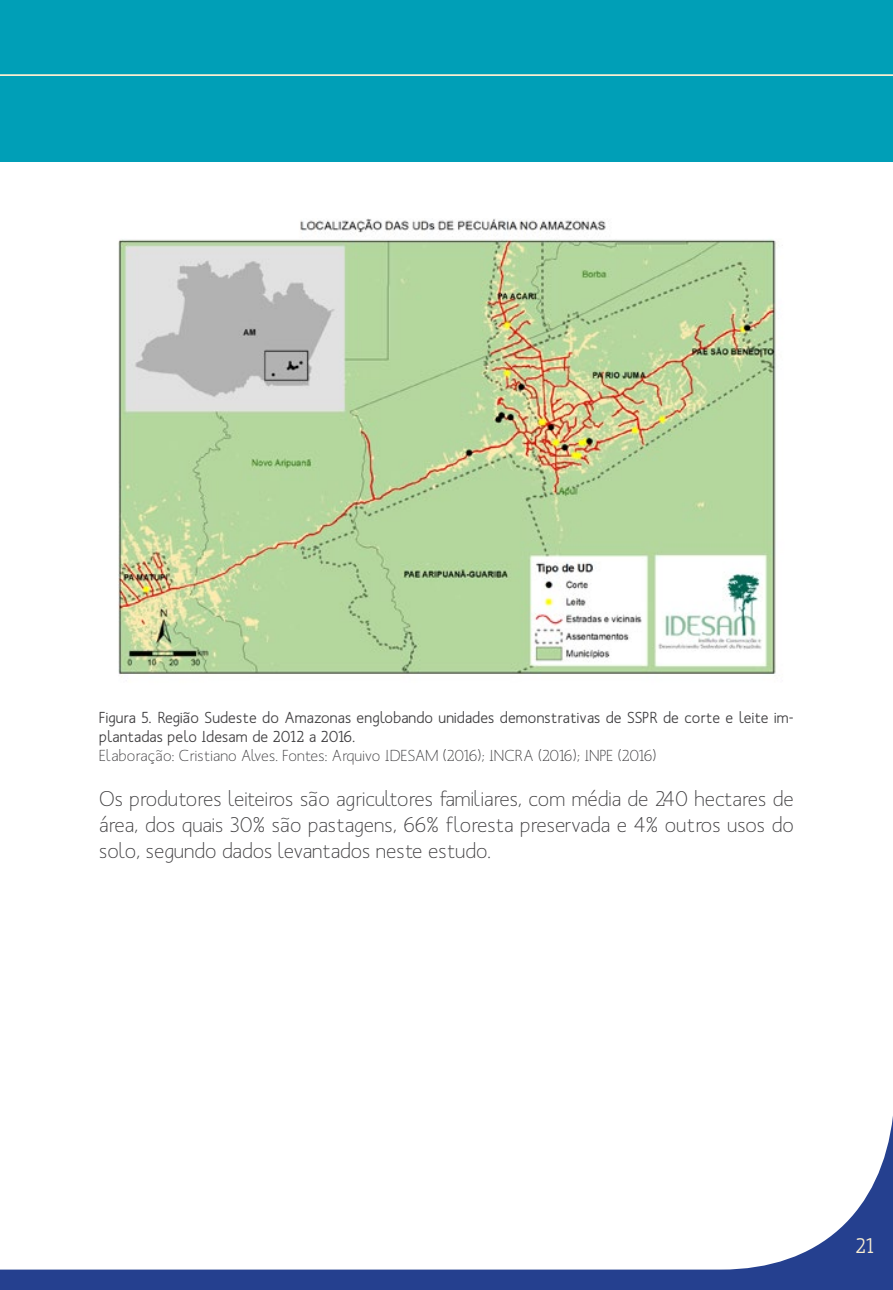
<style>
.page{position:relative;width:893px;height:1290px;background:#fff}
.page>*{position:absolute;margin:0;border:0;box-sizing:border-box;transform-origin:0 0}
.t1{font:21px/26.2px "Mank Sans";color:#414042;text-align:justify}
.t2{font:500 21px "Mank Sans";color:#f9edd1}
.t3{font:500 15.75px/18.9px "Mank Sans";letter-spacing:.01em;color:#414042}
.t4{font:15.75px "Mank Sans";letter-spacing:.01em;color:#414042}
</style>
<div class="page">
<svg style="left:0;top:1116px;width:893px;height:174px"></svg>
<hr style="left:892px;top:1121px;width:1px;height:169px;background:#25408f">
<div style="left:0;top:0;width:893px;height:161px;background:#009fb7"></div>
<img style="left:118px;top:218px;width:665px;height:459px">
<hr style="left:0;top:74px;width:893px;height:2px;background:#f9edd1">
<p class="t3" style="left:99px;top:708px;width:696px">Figura 5. Região Sudeste do Amazonas englobando unidades demonstrativas de SSPR de corte e leite im&shy;plantadas pelo Idesam de 2012 a 2016.</p>
<p class="t4" style="left:99px;top:745px;width:559px">Elaboração: Cristiano Alves. Fontes: Arquivo IDESAM (2016); INCRA (2016); INPE (2016)</p>
<p class="t1" style="left:99px;top:785px;width:696px">Os produtores leiteiros são agricultores familiares, com média de 240 hectares de área, dos quais 30% são pastagens, 66% floresta preservada e 4% outros usos do solo, segundo dados levantados neste estudo.</p>
<p class="t2" style="left:855px;top:1233px;width:20px">21</p>
</div>
